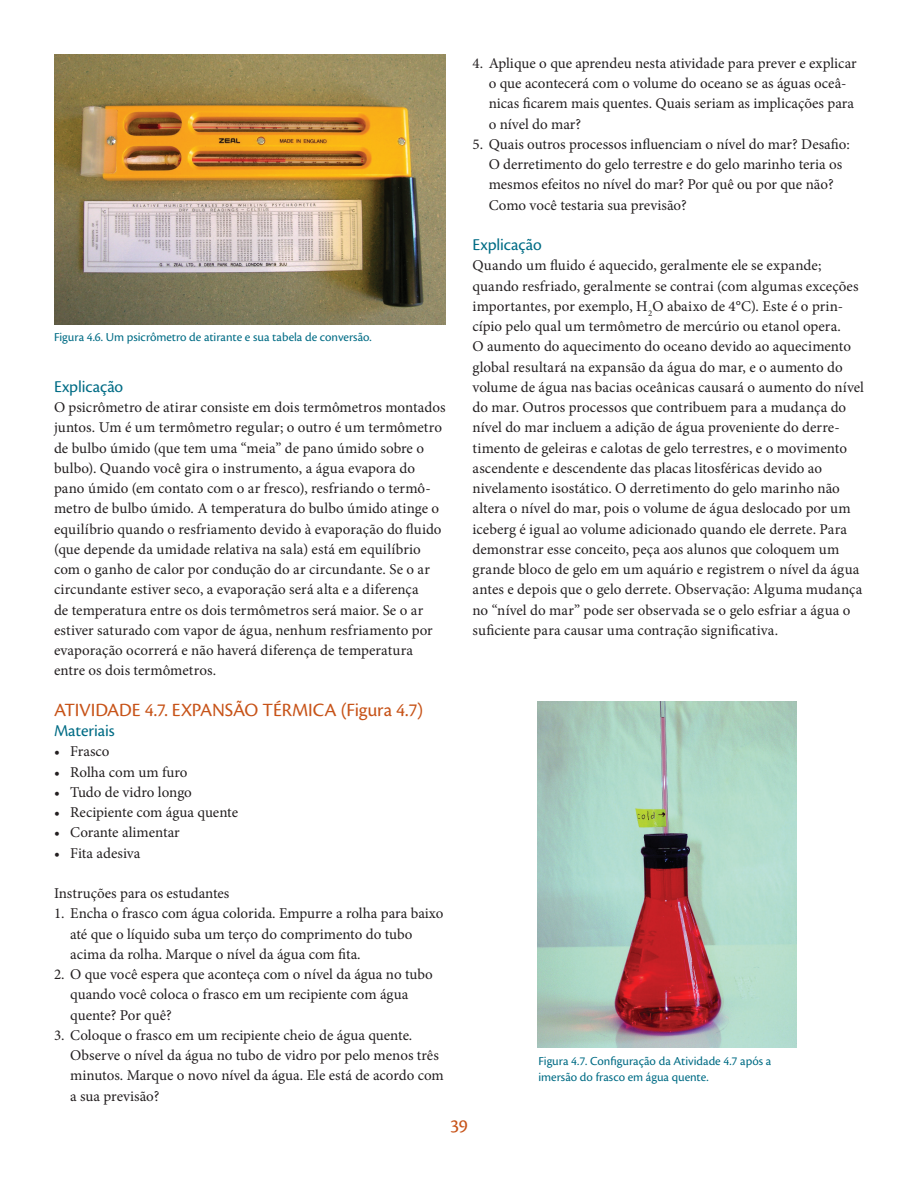
<style>
.page{position:relative;width:918px;height:1188px;background:#fff}
.page>*{position:absolute;margin:0;border:0;box-sizing:border-box;transform-origin:0 0}
.subhead{font:19.5px "Cronos Pro";letter-spacing:-.005em;color:#c75318}
.subhead_2{font:17.25px "Cronos Pro";letter-spacing:-.005em;color:#006c85}
.text_first_para{font:15px/20.2px "Minion Pro";color:#231f20}
.text_bullets{font:15px/20.2px "Minion Pro";color:#231f20}
.t1{font:12.75px/16.5px "Cronos Pro";color:#006c85}
</style>
<div class="page">
<img style="left:54px;top:55px;width:392px;height:270px">
<img style="left:538px;top:701px;width:258px;height:346px">
<p class="t1" style="left:54px;top:329px;width:319px">Figura 4.6. Um psicrômetro de atirante e sua tabela de conversão.</p>
<p class="subhead_2" style="left:54px;top:376px;width:71px">Explicação</p>
<p class="text_first_para" style="left:54px;top:397px;width:393px">O psicrômetro de atirar consiste em dois termômetros montados juntos. Um é um termômetro regular; o outro é um termômetro de bulbo úmido (que tem uma “meia” de pano úmido sobre o bulbo). Quando você gira o instrumento, a água evapora do pano úmido (em contato com o ar fresco), resfriando o termô&shy;metro de bulbo úmido. A temperatura do bulbo úmido atinge o equilíbrio quando o resfriamento devido à evaporação do fluido (que depende da umidade relativa na sala) está em equilíbrio com o ganho de calor por condução do ar circundante. Se o ar circundante estiver seco, a evaporação será alta e a diferença<br>de temperatura entre os dois termômetros será maior. Se o ar estiver saturado com vapor de água, nenhum resfriamento por evaporação ocorrerá e não haverá diferença de temperatura entre os dois termômetros.</p>
<p class="subhead" style="left:54px;top:698px;width:371px">ATIVIDADE 4.7. EXPANSÃO TÉRMICA (Figura 4.7)</p>
<p class="subhead_2" style="left:54px;top:721px;width:62px">Materiais</p>
<p class="text_bullets" style="left:54px;top:741px;width:57px">• Frasco</p>
<p class="text_bullets" style="left:54px;top:762px;width:135px">• Rolha com um furo</p>
<p class="text_bullets" style="left:54px;top:782px;width:139px">• Tudo de vidro longo</p>
<p class="text_bullets" style="left:54px;top:802px;width:186px">• Recipiente com água quente</p>
<p class="text_bullets" style="left:54px;top:822px;width:127px">• Corante alimentar</p>
<p class="text_bullets" style="left:54px;top:843px;width:88px">• Fita adesiva</p>
<p class="text_bullets" style="left:54px;top:883px;width:177px">Instruções para os estudantes</p>
<p class="text_bullets" style="left:70px;top:903px;width:375px;text-indent:-16px">1. Encha o frasco com água colorida. Empurre a rolha para baixo até que o líquido suba um terço do comprimento do tubo acima da rolha. Marque o nível da água com fita.</p>
<p class="text_bullets" style="left:70px;top:964px;width:364px;text-indent:-16px">2. O que você espera que aconteça com o nível da água no tubo quando você coloca o frasco em um recipiente com água quente? Por quê?</p>
<p class="text_bullets" style="left:70px;top:1025px;width:375px;text-indent:-16px">3. Coloque o frasco em um recipiente cheio de água quente.<br>Observe o nível da água no tubo de vidro por pelo menos três minutos. Marque o novo nível da água. Ele está de acordo com a sua previsão?</p>
<p class="text_bullets" style="left:489px;top:53px;width:370px;text-indent:-16px">4. Aplique o que aprendeu nesta atividade para prever e explicar o que acontecerá com o volume do oceano se as águas oceâ&shy;nicas ficarem mais quentes. Quais seriam as implicações para o nível do mar?</p>
<p class="text_bullets" style="left:489px;top:134px;width:363px;text-indent:-16px">5. Quais outros processos influenciam o nível do mar? Desafio:<br>O derretimento do gelo terrestre e do gelo marinho teria os mesmos efeitos no nível do mar? Por quê ou por que não?<br>Como você testaria sua previsão?</p>
<p class="subhead_2" style="left:472px;top:235px;width:71px">Explicação</p>
<p class="text_first_para" style="left:472px;top:255px;width:393px">Quando um fluido é aquecido, geralmente ele se expande; quando resfriado, geralmente se contrai (com algumas exceções importantes, por exemplo, H<sub>2</sub>O abaixo de 4°C). Este é o prin&shy;cípio pelo qual um termômetro de mercúrio ou etanol opera.<br>O aumento do aquecimento do oceano devido ao aquecimento global resultará na expansão da água do mar, e o aumento do volume de água nas bacias oceânicas causará o aumento do nível do mar. Outros processos que contribuem para a mudança do nível do mar incluem a adição de água proveniente do derre&shy;timento de geleiras e calotas de gelo terrestres, e o movimento ascendente e descendente das placas litosféricas devido ao nivelamento isostático. O derretimento do gelo marinho não altera o nível do mar, pois o volume de água deslocado por um iceberg é igual ao volume adicionado quando ele derrete. Para demonstrar esse conceito, peça aos alunos que coloquem um grande bloco de gelo em um aquário e registrem o nível da água antes e depois que o gelo derrete. Observação: Alguma mudança no “nível do mar” pode ser observada se o gelo esfriar a água o suficiente para causar uma contração significativa.</p>
<p class="t1" style="left:538px;top:1052px;width:235px">Figura 4.7. Configuração da Atividade 4.7 após a imersão do frasco em água quente.</p>
<h1 class="subhead" style="left:450px;top:1114px;width:19px">39</h1>
</div>
